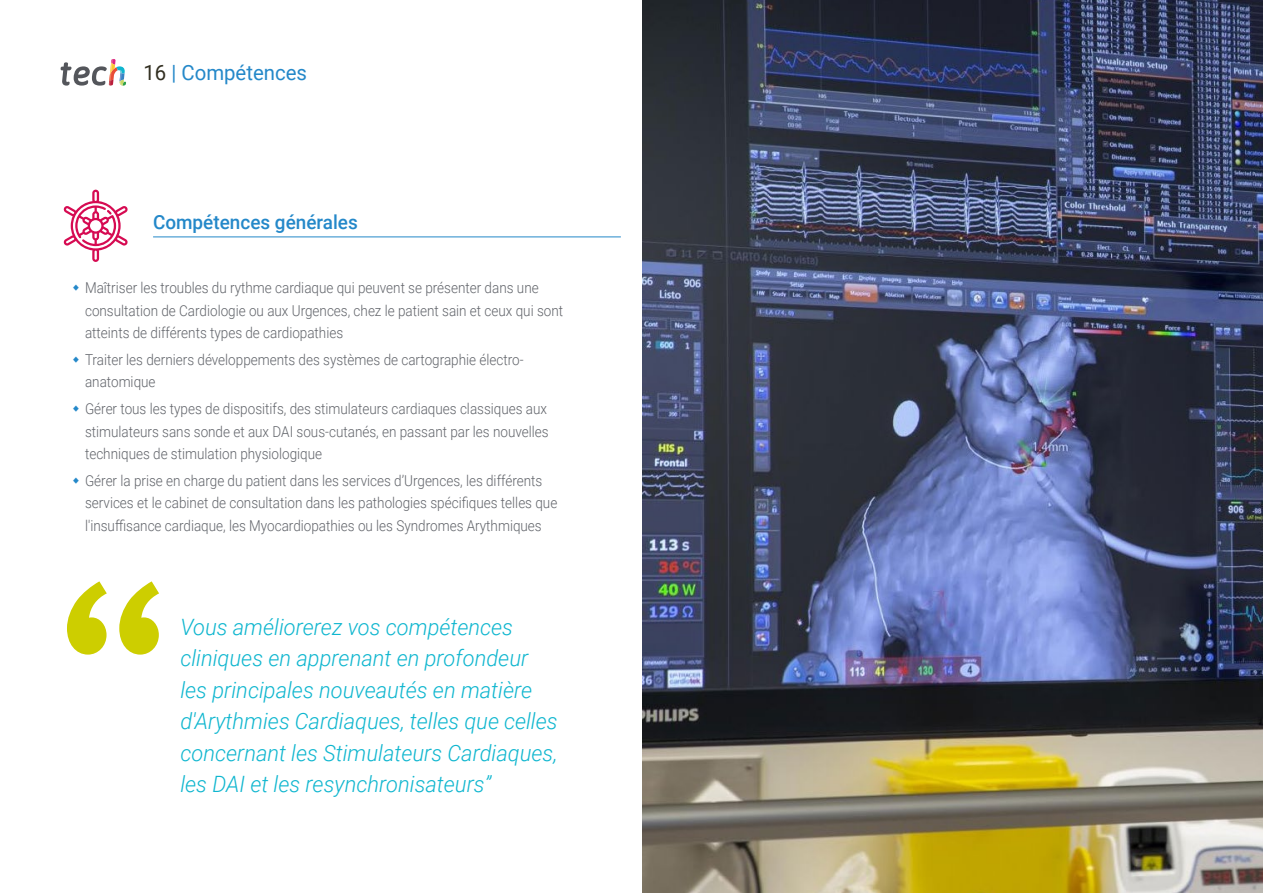
<style>
.page{position:relative;width:1263px;height:893px;background:#fff}
.page>*{position:absolute;margin:0;border:0;box-sizing:border-box;transform-origin:0 0}
.t1{font:italic 300 22.5px/31.5px "Roboto";color:#0fb6cf}
.t2{font:21px "Roboto";color:#2488c9}
.t3{font:500 19.5px "Roboto";color:#2488c9}
.t4{font:300 15px/22.5px "Roboto";color:#61646a;scale:.9 1}
.s1{color:#312e20}
</style>
<div class="page">
<hr style="left:153px;top:237px;width:468px;height:1px;background:#2488c9">
<img style="left:642px;top:0;width:621px;height:893px">
<svg style="left:61px;top:59px;width:65px;height:27px"></svg>
<svg style="left:67px;top:581px;width:92px;height:74px"></svg>
<svg style="left:63px;top:190px;width:65px;height:72px"></svg>
<h2 class="t2" style="left:144px;top:57px;width:165px"><span class="s1">16</span> | Compétences</h2>
<h3 class="t3" style="left:153px;top:208px;width:206px">Compétences générales</h3>
<p class="t4" style="left:85px;top:276px;width:533px">Maîtriser les troubles du rythme cardiaque qui peuvent se présenter dans une consultation de Cardiologie ou aux Urgences, chez le patient sain et ceux qui sont atteints de différents types de cardiopathies</p>
<p class="t4" style="left:85px;top:348px;width:489px">Traiter les derniers développements des systèmes de cartographie électro&shy;anatomique</p>
<p class="t4" style="left:85px;top:397px;width:517px;text-align:justify">Gérer tous les types de dispositifs, des stimulateurs cardiaques classiques aux stimulateurs sans sonde et aux DAI sous-cutanés, en passant par les nouvelles techniques de stimulation physiologique</p>
<p class="t4" style="left:85px;top:469px;width:526px">Gérer la prise en charge du patient dans les services d’Urgences, les différents services et le cabinet de consultation dans les pathologies spécifiques telles que l'insuffisance cardiaque, les Myocardiopathies ou les Syndromes Arythmiques</p>
<h1 class="t1" style="left:180px;top:610px;width:379px">Vous améliorerez vos compétences cliniques en apprenant en profondeur les principales nouveautés en matière d'Arythmies Cardiaques, telles que celles concernant les Stimulateurs Cardiaques, les DAI et les resynchronisateurs”</h1>
</div>
